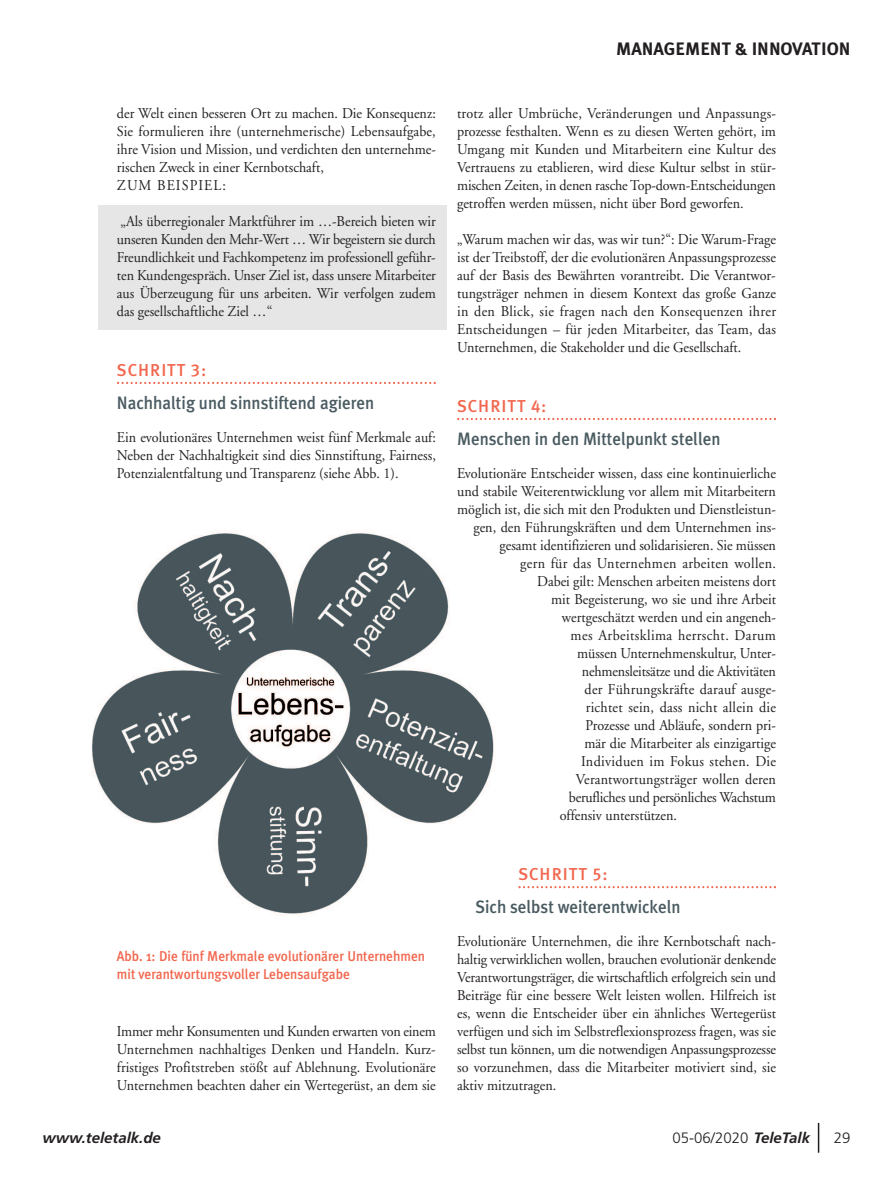
<style>
.page{position:relative;width:893px;height:1191px;background:#fff}
.page>*{position:absolute;margin:0;border:0;box-sizing:border-box;transform-origin:0 0}
.t1{font:500 18px "Meta Plus";color:#4a5b61;scale:.94 1}
.t2{font:700 18px "Meta Plus";color:#231f20}
.t3{font:17.25px "Meta Plus Medium Caps";letter-spacing:.05em;color:#f2674f}
.t4{font:15px/18px "Adobe Garamond";color:#231f20;text-align:justify;scale:.94 1}
.t5{font:15px "Adobe Garamond";letter-spacing:.025em;color:#231f20;scale:.94 1}
.t6{font:15px "Adobe Garamond";letter-spacing:.02em;color:#231f20;scale:.94 1}
.t7{font:15px "Adobe Garamond";letter-spacing:.03em;color:#231f20;scale:.94 1}
.t8{font:300 15px "Frutiger";color:#231f20}
.t9{font:italic 700 15px "Frutiger";color:#231f20}
.t10{font:500 14.25px/18px "Meta Plus";color:#f2674f;scale:.94 1}
.s1{font-weight:700;font-style:italic}
</style>
<div class="page">
<div style="left:98px;top:205px;width:348px;height:125px;background:#e6e6e6"></div>
<svg style="left:117px;top:382px;width:319px;height:2px"></svg>
<svg style="left:457px;top:418px;width:319px;height:2px"></svg>
<svg style="left:518px;top:886px;width:258px;height:2px"></svg>
<svg style="left:818px;top:1123px;width:1px;height:29px"></svg>
<img style="left:91px;top:531px;width:403px;height:385px">
<p class="t4" style="left:117px;top:105px;width:341px;text-align:left">der Welt einen besseren Ort zu machen. Die Konsequenz:<br>Sie formulieren ihre (unternehmerische) Lebensaufgabe, ihre Vision und Mission, und verdichten den unternehme&shy;rischen Zweck in einer Kernbotschaft,<br>ZUM BEISPIEL:</p>
<p class="t4" style="left:117px;top:213px;width:341px">„Als überregionaler Marktführer im …-Bereich bieten wir unseren Kunden den Mehr-Wert … Wir begeistern sie durch Freundlichkeit und Fachkompetenz im professionell geführ&shy;ten Kundengespräch. Unser Ziel ist, dass unsere Mitarbeiter aus Überzeugung für uns arbeiten. Wir verfolgen zudem das gesellschaftliche Ziel …“</p>
<p class="t3" style="left:117px;top:359px;width:91px">SCHRITT 3:</p>
<p class="t1" style="left:117px;top:392px;width:275px">Nachhaltig und sinnstiftend agieren</p>
<p class="t4" style="left:117px;top:429px;width:341px">Ein evolutionäres Unternehmen weist fünf Merkmale auf:<br>Neben der Nachhaltigkeit sind dies Sinnstiftung, Fairness, Potenzialentfaltung und Transparenz (siehe Abb. 1).</p>
<p class="t10" style="left:117px;top:947px;width:329px">Abb. 1: Die fünf Merkmale evolutionärer Unternehmen mit verantwortungsvoller Lebensaufgabe</p>
<p class="t4" style="left:117px;top:1023px;width:341px">Immer mehr Konsumenten und Kunden erwarten von einem Unternehmen nachhaltiges Denken und Handeln. Kurz&shy;fristiges Profitstreben stößt auf Ablehnung. Evolutionäre Unternehmen beachten daher ein Wertegerüst, an dem sie</p>
<p class="t2" style="left:616px;top:38px;width:236px">MANAGEMENT &amp; INNOVATION</p>
<p class="t4" style="left:457px;top:105px;width:341px">trotz aller Umbrüche, Veränderungen und Anpassungs - prozesse festhalten. Wenn es zu diesen Werten gehört, im Umgang mit Kunden und Mitarbeitern eine Kultur des Vertrauens zu etablieren, wird diese Kultur selbst in stür&shy;mischen Zeiten, in denen rasche Top-down-Entscheidungen getroffen werden müssen, nicht über Bord geworfen.</p>
<p class="t4" style="left:457px;top:231px;width:341px">„Warum machen wir das, was wir tun?“: Die Warum-Frage ist der Treibstoff, der die evolutionären Anpassungsprozesse auf der Basis des Bewährten vorantreibt. Die Verantwor&shy;tungsträger nehmen in diesem Kontext das große Ganze in den Blick, sie fragen nach den Konsequenzen ihrer Entscheidungen – für jeden Mitarbeiter, das Team, das Unternehmen, die Stakeholder und die Gesellschaft.</p>
<p class="t3" style="left:457px;top:395px;width:91px">SCHRITT 4:</p>
<p class="t1" style="left:457px;top:428px;width:282px">Menschen in den Mittelpunkt stellen</p>
<p class="t4" style="left:457px;top:465px;width:341px">Evolutionäre Entscheider wissen, dass eine kontinuierliche</p>
<p class="t4" style="left:457px;top:483px;width:341px">und stabile Weiterentwicklung vor allem mit Mitarbeitern</p>
<p class="t4" style="left:457px;top:501px;width:341px">möglich ist, die sich mit den Produkten und Dienstleistun-</p>
<p class="t4" style="left:473px;top:519px;width:323px">gen, den Führungskräften und dem Unternehmen ins-</p>
<p class="t4" style="left:499px;top:537px;width:296px">gesamt identifizieren und solidarisieren. Sie müssen</p>
<p class="t5" style="left:520px;top:557px;width:274px">gern für das Unternehmen arbeiten wollen.</p>
<p class="t4" style="left:537px;top:573px;width:256px">Dabei gilt: Menschen arbeiten meistens dort</p>
<p class="t4" style="left:551px;top:591px;width:241px">mit Begeisterung, wo sie und ihre Arbeit</p>
<p class="t4" style="left:562px;top:609px;width:229px">wertgeschätzt werden und ein angeneh-</p>
<p class="t7" style="left:571px;top:629px;width:220px">mes Arbeitsklima herrscht. Darum</p>
<p class="t4" style="left:577px;top:645px;width:213px">müssen Unternehmenskultur, Unter-</p>
<p class="t4" style="left:582px;top:663px;width:208px">nehmensleitsätze und die Aktivitäten</p>
<p class="t4" style="left:585px;top:681px;width:205px">der Führungskräfte darauf ausge-</p>
<p class="t6" style="left:586px;top:701px;width:204px">richtet sein, dass nicht allein die</p>
<p class="t4" style="left:585px;top:717px;width:204px">Prozesse und Abläufe, sondern pri-</p>
<p class="t4" style="left:584px;top:735px;width:205px">mär die Mitarbeiter als einzigartige</p>
<p class="t5" style="left:581px;top:755px;width:209px">Individuen im Fokus stehen. Die</p>
<p class="t4" style="left:576px;top:771px;width:214px">Verantwortungsträger wollen deren</p>
<p class="t4" style="left:569px;top:789px;width:222px">berufliches und persönliches Wachstum</p>
<p class="t4" style="left:560px;top:807px;width:126px">offensiv unterstützen.</p>
<p class="t3" style="left:518px;top:863px;width:91px">SCHRITT 5:</p>
<p class="t1" style="left:475px;top:896px;width:220px">Sich selbst weiterentwickeln</p>
<p class="t4" style="left:457px;top:933px;width:341px">Evolutionäre Unternehmen, die ihre Kernbotschaft nach&shy;haltig verwirklichen wollen, brauchen evolutionär denkende Verantwortungsträger, die wirtschaftlich erfolgreich sein und Beiträge für eine bessere Welt leisten wollen. Hilfreich ist es, wenn die Entscheider über ein ähnliches Wertegerüst verfügen und sich im Selbstreflexionsprozess fragen, was sie selbst tun können, um die notwendigen Anpassungsprozesse so vorzunehmen, dass die Mitarbeiter motiviert sind, sie aktiv mitzutragen.</p>
<p class="t9" style="left:43px;top:1131px;width:120px">www.teletalk.de</p>
<p class="t8" style="left:672px;top:1131px;width:139px">05-06/2020 <span class="s1">TeleTalk</span></p>
<p class="t8" style="left:834px;top:1131px;width:18px">29</p>
</div>
